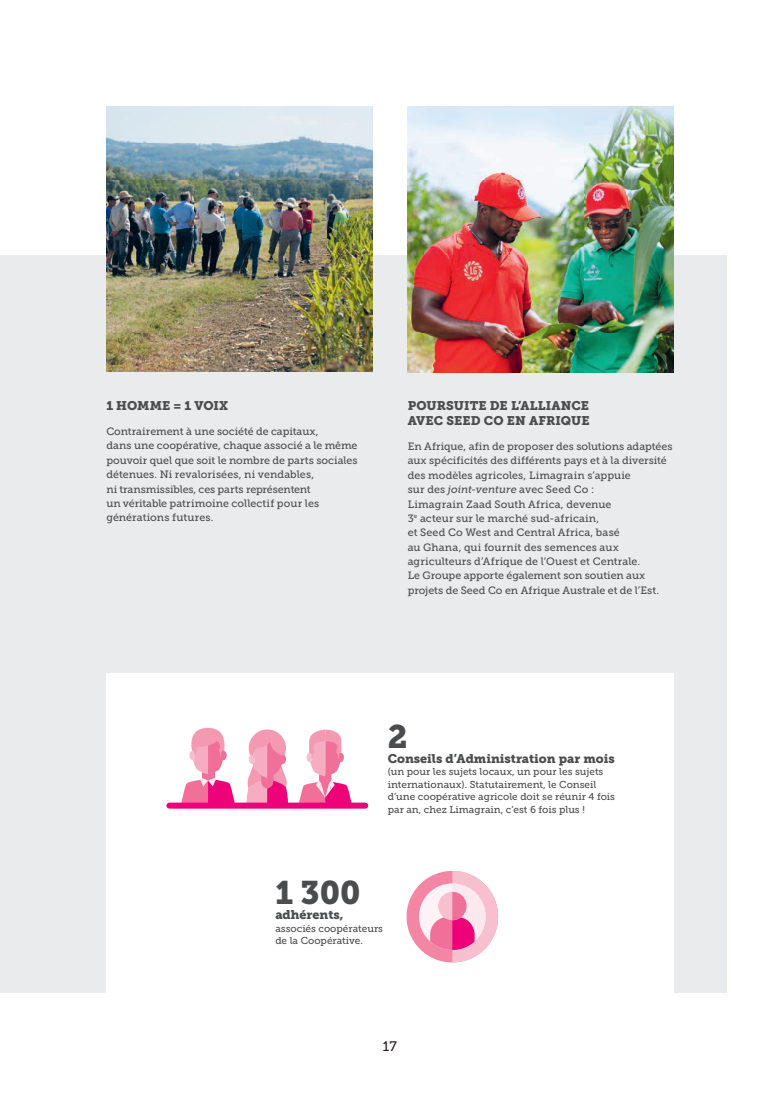
<style>
.page{position:relative;width:780px;height:1099px;background:#fff}
.page>*{position:absolute;margin:0;border:0;box-sizing:border-box;transform-origin:0 0}
.t1{font:32.5px "Museo Slab 900";color:#4b4c4d}
.t2{font:13.75px "Museo Slab 500";color:#231f20}
.t3{font:12.5px/15px "Museo Slab 900";color:#4b4c4d}
.t4{font:10.62px/14.4px "Museo Slab 500";color:#4b4c4d}
.t5{font:10px/12.5px "Museo Slab 500";color:#4b4c4d}
.s1{font-style:italic}
</style>
<div class="page">
<div style="left:0;top:255px;width:726px;height:737px;background:#eaebec"></div>
<img style="left:106px;top:107px;width:266px;height:265px">
<img style="left:407px;top:106px;width:266px;height:266px">
<div style="left:106px;top:673px;width:567px;height:425px;background:#fff"></div>
<svg style="left:166px;top:727px;width:203px;height:82px"></svg>
<svg style="left:406px;top:870px;width:92px;height:92px"></svg>
<p class="t3" style="left:106px;top:398px;width:123px">1 HOMME = 1 VOIX</p>
<p class="t4" style="left:106px;top:424px;width:253px">Contrairement à une société de capitaux,<br>dans une coopérative, chaque associé a le même pouvoir quel que soit le nombre de parts sociales détenues. Ni revalorisées, ni vendables,<br>ni transmissibles, ces parts représentent<br>un véritable patrimoine collectif pour les générations futures.</p>
<p class="t3" style="left:407px;top:398px;width:183px">POURSUITE DE L’ALLIANCE<br>AVEC SEED CO EN AFRIQUE</p>
<p class="t4" style="left:407px;top:439px;width:266px">En Afrique, afin de proposer des solutions adaptées aux spécificités des différents pays et à la diversité des modèles agricoles, Limagrain s’appuie<br>sur des <span class="s1">joint-venture</span> avec Seed Co :<br>Limagrain Zaad South Africa, devenue<br>3<sup>e</sup> acteur sur le marché sud-africain,<br>et Seed Co West and Central Africa, basé<br>au Ghana, qui fournit des semences aux agriculteurs d’Afrique de l’Ouest et Centrale.<br>Le Groupe apporte également son soutien aux projets de Seed Co en Afrique Australe et de l’Est.</p>
<h1 class="t1" style="left:388px;top:717px;width:21px">2</h1>
<p class="t3" style="left:388px;top:751px;width:229px">Conseils d’Administration par mois</p>
<p class="t5" style="left:388px;top:765px;width:229px">(un pour les sujets locaux, un pour les sujets internationaux). Statutairement, le Conseil d’une coopérative agricole doit se réunir 4 fois par an, chez Limagrain, c’est 6 fois plus !</p>
<h1 class="t1" style="left:275px;top:873px;width:87px">1 300</h1>
<p class="t3" style="left:275px;top:907px;width:70px">adhérents,</p>
<p class="t5" style="left:275px;top:921px;width:109px">associés coopérateurs de la Coopérative.</p>
<p class="t2" style="left:383px;top:1038px;width:16px">17</p>
</div>
